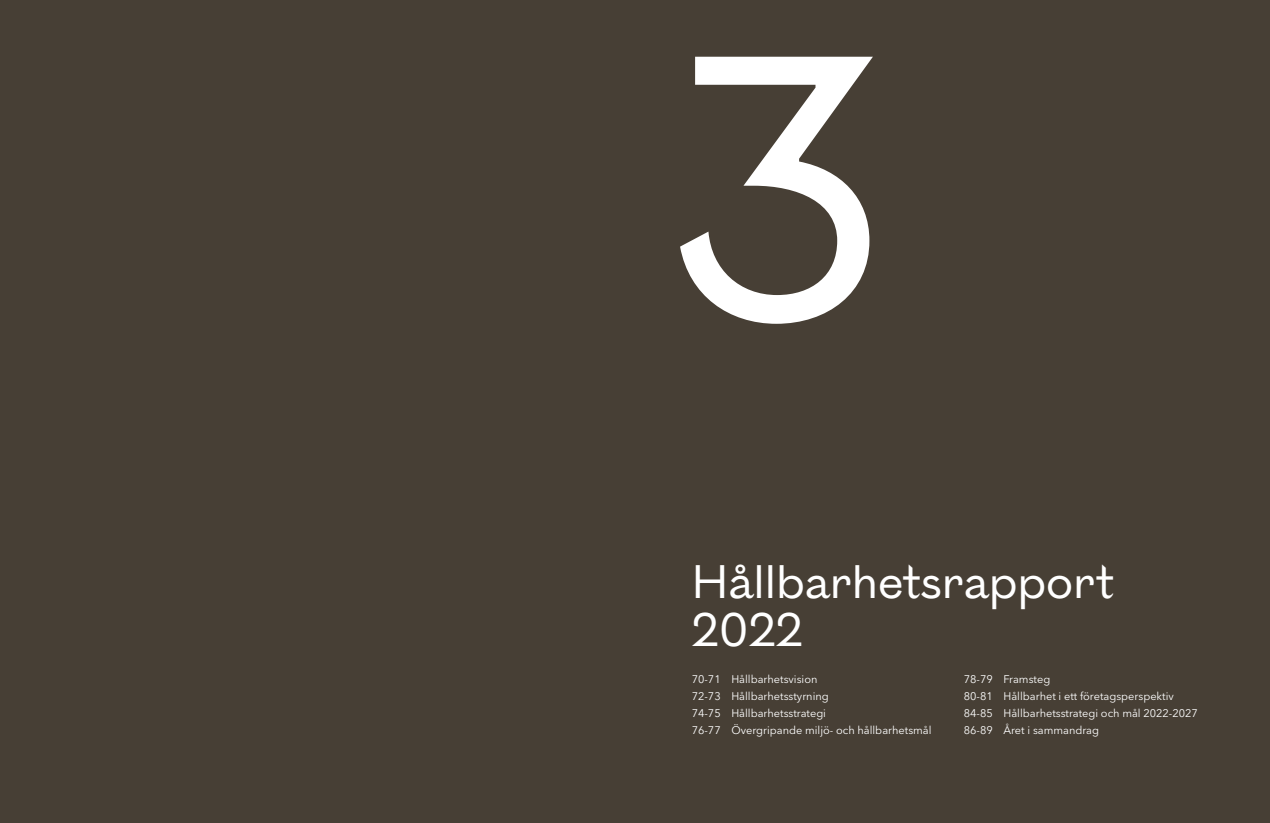
<style>
.page{position:relative;width:1270px;height:823px;background:#fff}
.page>*{position:absolute;margin:0;border:0;box-sizing:border-box;transform-origin:0 0}
.t1{font:300 350px "Ostia Antica";color:#fff}
.t2{font:300 44px/48px "Ostia Antica";color:#fff}
.t3{font:11px/17px "Avenir Next LT Pro";color:#fff}
</style>
<div class="page">
<div style="left:0;top:0;width:1270px;height:822px;background:#473f35"></div>
<h1 class="t1" style="left:658px;top:-8px;width:239px">3</h1>
<h2 class="t2" style="left:692px;top:558px;width:423px">Hållbarhetsrapport<br>2022</h2>
<p class="t3" style="left:692px;top:670px;width:241px">70-71 Hållbarhetsvision<br>72-73 Hållbarhetsstyrning<br>74-75 Hållbarhetsstrategi<br>76-77 Övergripande miljö- och hållbarhetsmål</p>
<p class="t3" style="left:964px;top:670px;width:236px">78-79 Framsteg<br>80-81 Hållbarhet i ett företagsperspektiv<br>84-85 Hållbarhetsstrategi och mål 2022-2027<br>86-89 Året i sammandrag</p>
</div>
